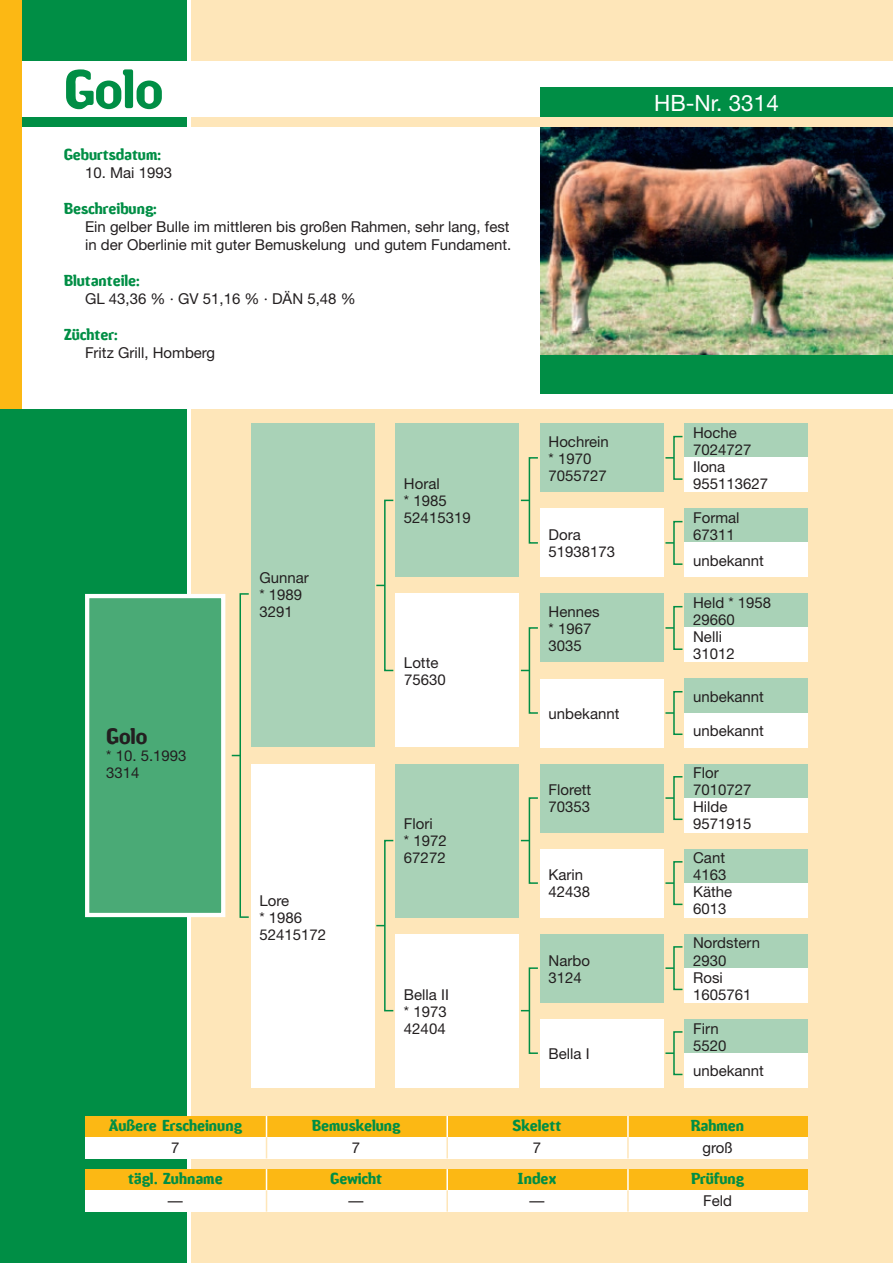
<style>
.page{position:relative;width:893px;height:1263px;background:#fff}
.page>*{position:absolute;margin:0;border:0;box-sizing:border-box;transform-origin:0 0}
.t1{font:51px "Amoebia Drop";color:#008e45}
.t2{font:22.5px "Helvetica Neue";color:#fff}
.t3{font:21px "Amoebia Drop";color:#231f20}
.t4{font:15px/17px "Helvetica Neue";color:#231f20}
.t5{font:15px "Amoebia Drop";color:#008e45}
</style>
<div class="page">
<div style="left:191px;top:0;width:702px;height:1263px;background:#fee6b9"></div>
<div style="left:0;top:0;width:187px;height:1263px;background:#008e45"></div>
<div style="left:0;top:62px;width:893px;height:55px;background:#fff"></div>
<div style="left:0;top:128px;width:893px;height:281px;background:#fff"></div>
<div style="left:685px;top:424px;width:123px;height:34px;background:#a9d2b7"></div>
<div style="left:685px;top:509px;width:123px;height:34px;background:#a9d2b7"></div>
<div style="left:685px;top:594px;width:123px;height:34px;background:#a9d2b7"></div>
<div style="left:685px;top:679px;width:123px;height:34px;background:#a9d2b7"></div>
<div style="left:685px;top:764px;width:123px;height:34px;background:#a9d2b7"></div>
<div style="left:685px;top:849px;width:123px;height:34px;background:#a9d2b7"></div>
<div style="left:685px;top:934px;width:123px;height:34px;background:#a9d2b7"></div>
<div style="left:685px;top:1019px;width:123px;height:34px;background:#a9d2b7"></div>
<div style="left:685px;top:458px;width:123px;height:34px;background:#fff"></div>
<div style="left:685px;top:543px;width:123px;height:34px;background:#fff"></div>
<div style="left:685px;top:628px;width:123px;height:34px;background:#fff"></div>
<div style="left:685px;top:713px;width:123px;height:34px;background:#fff"></div>
<div style="left:685px;top:798px;width:123px;height:34px;background:#fff"></div>
<div style="left:685px;top:883px;width:123px;height:34px;background:#fff"></div>
<div style="left:685px;top:968px;width:123px;height:34px;background:#fff"></div>
<div style="left:685px;top:1053px;width:123px;height:34px;background:#fff"></div>
<div style="left:540px;top:87px;width:353px;height:30px;background:#008e45"></div>
<div style="left:540px;top:424px;width:123px;height:68px;background:#a9d2b7"></div>
<div style="left:540px;top:509px;width:123px;height:68px;background:#fff"></div>
<div style="left:540px;top:594px;width:123px;height:68px;background:#a9d2b7"></div>
<div style="left:540px;top:679px;width:123px;height:68px;background:#fff"></div>
<div style="left:540px;top:764px;width:123px;height:68px;background:#a9d2b7"></div>
<div style="left:540px;top:849px;width:123px;height:68px;background:#fff"></div>
<div style="left:540px;top:934px;width:123px;height:68px;background:#a9d2b7"></div>
<div style="left:540px;top:1019px;width:123px;height:68px;background:#fff"></div>
<div style="left:395px;top:424px;width:124px;height:153px;background:#a9d2b7"></div>
<div style="left:395px;top:594px;width:124px;height:153px;background:#fff"></div>
<div style="left:395px;top:764px;width:124px;height:153px;background:#a9d2b7"></div>
<div style="left:395px;top:934px;width:124px;height:153px;background:#fff"></div>
<div style="left:251px;top:424px;width:123px;height:323px;background:#a9d2b7"></div>
<div style="left:251px;top:764px;width:123px;height:323px;background:#fff"></div>
<div style="left:85px;top:594px;width:140px;height:323px;background:#4aaa76;border:4px solid #fff"></div>
<div style="left:239px;top:593px;width:10px;height:325px;border:2px solid #008e45"></div>
<div style="left:384px;top:500px;width:10px;height:171px;border:2px solid #008e45"></div>
<div style="left:384px;top:840px;width:10px;height:171px;border:2px solid #008e45"></div>
<div style="left:529px;top:457px;width:10px;height:87px;border:2px solid #008e45"></div>
<div style="left:529px;top:627px;width:10px;height:87px;border:2px solid #008e45"></div>
<div style="left:529px;top:797px;width:10px;height:87px;border:2px solid #008e45"></div>
<div style="left:529px;top:967px;width:10px;height:87px;border:2px solid #008e45"></div>
<svg style="left:665px;top:457px;width:9px;height:2px"></svg>
<svg style="left:665px;top:542px;width:9px;height:2px"></svg>
<svg style="left:665px;top:627px;width:9px;height:2px"></svg>
<svg style="left:665px;top:712px;width:9px;height:2px"></svg>
<svg style="left:665px;top:797px;width:9px;height:2px"></svg>
<svg style="left:665px;top:882px;width:9px;height:2px"></svg>
<svg style="left:665px;top:967px;width:9px;height:2px"></svg>
<svg style="left:665px;top:1052px;width:9px;height:2px"></svg>
<div style="left:85px;top:1116px;width:723px;height:21px;background:#fcb814"></div>
<div style="left:85px;top:1169px;width:723px;height:21px;background:#fcb814"></div>
<div style="left:85px;top:1137px;width:723px;height:21px;background:#fff"></div>
<div style="left:85px;top:1190px;width:723px;height:21px;background:#fff"></div>
<svg style="left:266px;top:1116px;width:1px;height:42px"></svg>
<svg style="left:266px;top:1169px;width:1px;height:42px"></svg>
<hr style="left:446px;top:1116px;width:2px;height:21px;background:#fff">
<hr style="left:446px;top:1169px;width:2px;height:21px;background:#fff">
<hr style="left:446px;top:1137px;width:2px;height:21px;background:#fee6b9">
<hr style="left:446px;top:1190px;width:2px;height:21px;background:#fee6b9">
<hr style="left:627px;top:1116px;width:2px;height:21px;background:#fff">
<hr style="left:627px;top:1169px;width:2px;height:21px;background:#fff">
<hr style="left:627px;top:1137px;width:2px;height:21px;background:#fee6b9">
<hr style="left:627px;top:1190px;width:2px;height:21px;background:#fee6b9">
<div style="left:0;top:0;width:21px;height:409px;background:#fcb814"></div>
<img style="left:540px;top:128px;width:353px;height:227px">
<div style="left:540px;top:355px;width:353px;height:38px;background:#008e45"></div>
<h1 class="t1" style="left:64px;top:62px;width:101px">Golo</h1>
<p class="t5" style="left:64px;top:147px;width:99px">Geburtsdatum:</p>
<p class="t4" style="left:85px;top:164px;width:88px">10. Mai 1993</p>
<p class="t5" style="left:64px;top:201px;width:95px">Beschreibung:</p>
<p class="t4" style="left:85px;top:218px;width:428px;line-height:18px">Ein gelber Bulle im mittleren bis großen Rahmen, sehr lang, fest in der Oberlinie mit guter Bemuskelung und gutem Fundament.</p>
<p class="t4" style="left:85px;top:290px;width:272px">GL 43,36 % · GV 51,16 % · DÄN 5,48 %</p>
<p class="t5" style="left:64px;top:273px;width:78px">Blutanteile:</p>
<p class="t5" style="left:64px;top:327px;width:55px">Züchter:</p>
<p class="t4" style="left:85px;top:344px;width:132px">Fritz Grill, Homberg</p>
<h2 class="t2" style="left:654px;top:90px;width:126px">HB-Nr. 3314</h2>
<p class="t4" style="left:693px;top:424px;width:45px">Hoche</p>
<p class="t4" style="left:548px;top:433px;width:62px">Hochrein</p>
<p class="t4" style="left:693px;top:441px;width:60px">7024727</p>
<p class="t4" style="left:548px;top:450px;width:44px">* 1970</p>
<p class="t4" style="left:693px;top:458px;width:34px">Ilona</p>
<p class="t4" style="left:548px;top:467px;width:60px">7055727</p>
<p class="t4" style="left:404px;top:475px;width:37px">Horal</p>
<p class="t4" style="left:693px;top:475px;width:77px">955113627</p>
<p class="t4" style="left:404px;top:492px;width:68px">* 1985<br>52415319</p>
<p class="t4" style="left:693px;top:509px;width:48px">Formal</p>
<h3 class="t3" style="left:106px;top:725px;width:42px">Golo</h3>
<p class="t4" style="left:106px;top:747px;width:82px">* 10. 5.1993<br>3314</p>
<p class="t4" style="left:259px;top:569px;width:51px">Gunnar * 1989<br>3291</p>
<p class="t4" style="left:259px;top:892px;width:31px">Lore</p>
<p class="t4" style="left:259px;top:909px;width:68px">* 1986<br>52415172</p>
<p class="t4" style="left:404px;top:654px;width:36px">Lotte</p>
<p class="t4" style="left:404px;top:671px;width:43px">75630</p>
<p class="t4" style="left:549px;top:526px;width:34px">Dora</p>
<p class="t4" style="left:693px;top:526px;width:43px">67311</p>
<p class="t4" style="left:549px;top:543px;width:68px">51938173</p>
<p class="t4" style="left:693px;top:552px;width:72px">unbekannt</p>
<p class="t4" style="left:549px;top:603px;width:53px">Hennes</p>
<p class="t4" style="left:549px;top:620px;width:44px">* 1967</p>
<p class="t4" style="left:549px;top:637px;width:35px">3035</p>
<p class="t4" style="left:549px;top:705px;width:72px">unbekannt</p>
<p class="t4" style="left:693px;top:594px;width:80px">Held * 1958</p>
<p class="t4" style="left:693px;top:611px;width:43px">29660</p>
<p class="t4" style="left:693px;top:628px;width:30px">Nelli</p>
<p class="t4" style="left:693px;top:645px;width:43px">31012</p>
<p class="t4" style="left:693px;top:688px;width:72px">unbekannt</p>
<p class="t4" style="left:693px;top:722px;width:72px">unbekannt</p>
<p class="t4" style="left:693px;top:764px;width:27px">Flor</p>
<p class="t4" style="left:549px;top:781px;width:44px">Florett</p>
<p class="t4" style="left:693px;top:781px;width:60px">7010727</p>
<p class="t4" style="left:549px;top:798px;width:43px">70353</p>
<p class="t4" style="left:693px;top:798px;width:36px">Hilde</p>
<p class="t4" style="left:404px;top:815px;width:30px">Flori</p>
<p class="t4" style="left:693px;top:815px;width:60px">9571915</p>
<p class="t4" style="left:404px;top:832px;width:44px">* 1972<br>67272</p>
<p class="t4" style="left:693px;top:849px;width:33px">Cant</p>
<p class="t4" style="left:549px;top:866px;width:36px">Karin</p>
<p class="t4" style="left:693px;top:866px;width:35px">4163</p>
<p class="t4" style="left:549px;top:883px;width:43px">42438</p>
<p class="t4" style="left:693px;top:883px;width:41px">Käthe</p>
<p class="t4" style="left:693px;top:900px;width:35px">6013</p>
<p class="t4" style="left:693px;top:934px;width:68px">Nordstern</p>
<p class="t4" style="left:549px;top:951px;width:43px">Narbo</p>
<p class="t4" style="left:693px;top:951px;width:35px">2930</p>
<p class="t4" style="left:549px;top:968px;width:35px">3124</p>
<p class="t4" style="left:693px;top:968px;width:31px">Rosi</p>
<p class="t4" style="left:404px;top:985px;width:46px">Bella II</p>
<p class="t4" style="left:693px;top:985px;width:60px">1605761</p>
<p class="t4" style="left:404px;top:1002px;width:44px">* 1973<br>42404</p>
<p class="t4" style="left:693px;top:1019px;width:27px">Firn</p>
<p class="t4" style="left:549px;top:1045px;width:43px">Bella I</p>
<p class="t4" style="left:693px;top:1032px;width:72px;line-height:25.5px">5520 unbekannt</p>
<p class="t5" style="left:109px;top:1118px;width:135px">Äußere Erscheinung</p>
<p class="t5" style="left:312px;top:1118px;width:90px">Bemuskelung</p>
<p class="t5" style="left:513px;top:1118px;width:50px">Skelett</p>
<p class="t5" style="left:691px;top:1118px;width:55px">Rahmen</p>
<p class="t4" style="left:171px;top:1138px;width:10px">7</p>
<p class="t4" style="left:352px;top:1138px;width:10px">7</p>
<p class="t4" style="left:533px;top:1138px;width:10px">7</p>
<p class="t4" style="left:702px;top:1138px;width:32px">groß</p>
<p class="t5" style="left:128px;top:1171px;width:96px">tägl. Zuhname</p>
<p class="t5" style="left:330px;top:1171px;width:53px">Gewicht</p>
<p class="t5" style="left:518px;top:1171px;width:40px">Index</p>
<p class="t5" style="left:691px;top:1171px;width:55px">Prüfung</p>
<p class="t4" style="left:168px;top:1192px;width:16px">—</p>
<p class="t4" style="left:349px;top:1192px;width:16px">—</p>
<p class="t4" style="left:529px;top:1192px;width:16px">—</p>
<p class="t4" style="left:703px;top:1192px;width:30px">Feld</p>
</div>
